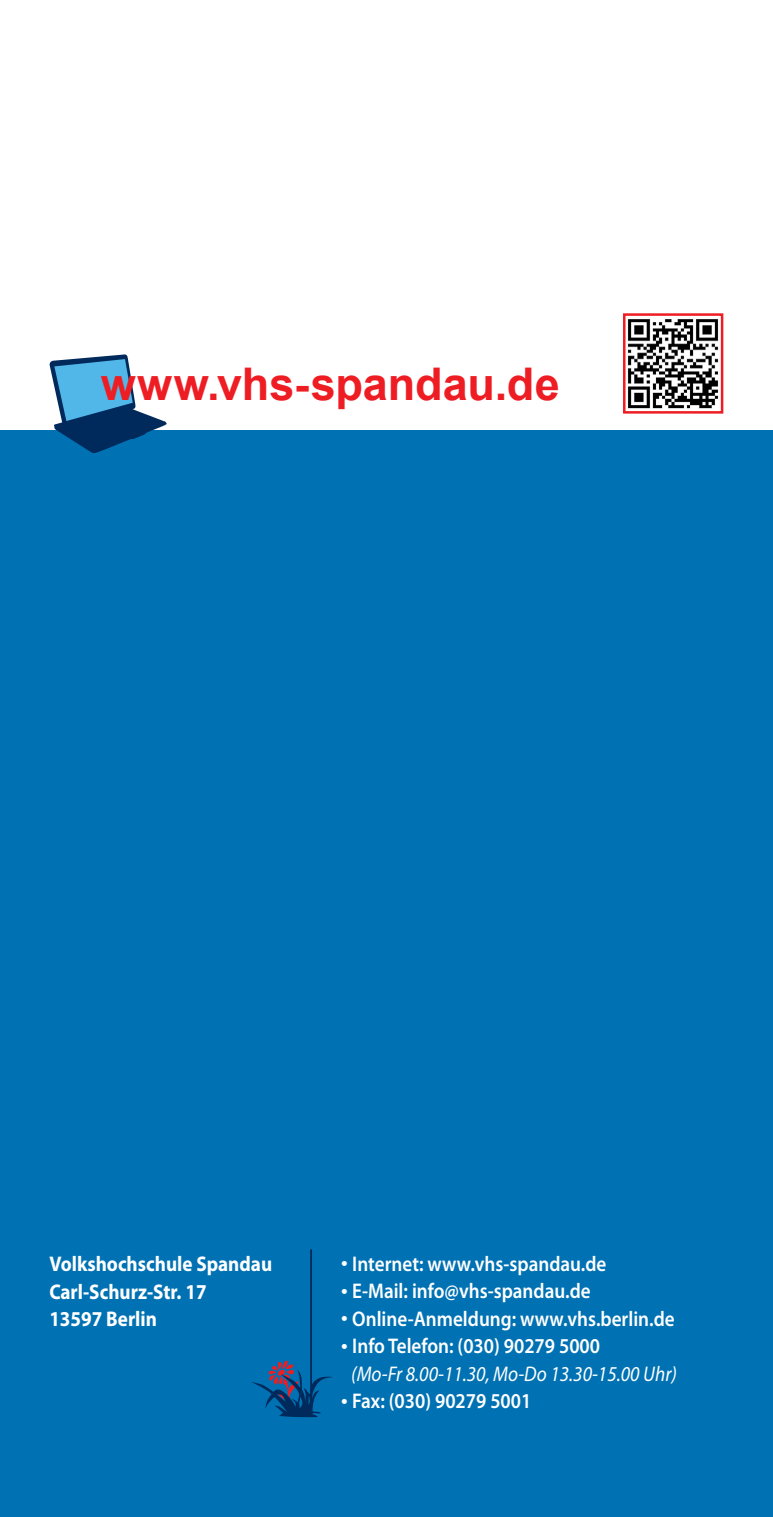
<style>
.page{position:relative;width:773px;height:1517px;background:#fff}
.page>*{position:absolute;margin:0;border:0;box-sizing:border-box;transform-origin:0 0}
.t1{font:700 45px "Arial";color:#ee1d23}
.t2{font:600 21.25px "Myriad Pro";color:#fff}
.t3{font:700 21.25px/27.5px "Myriad Pro";color:#fff;scale:.9 1}
.t4{font:italic 21.25px "Myriad Pro";color:#fff;scale:.9 1}
</style>
<div class="page">
<div style="left:0;top:430px;width:772px;height:1087px;background:#0072b4"></div>
<svg style="left:623px;top:313px;width:101px;height:101px"></svg>
<svg style="left:50px;top:354px;width:117px;height:99px"></svg>
<hr style="left:310px;top:1249px;width:2px;height:167px;background:#002a5c">
<svg style="left:251px;top:1360px;width:82px;height:57px"></svg>
<h1 class="t1" style="left:101px;top:354px;width:460px">www.vhs-spandau.de</h1>
<p class="t3" style="left:49px;top:1249px;width:249px">Volkshochschule Spandau<br>Carl-Schurz-Str. 17<br>13597 Berlin</p>
<p class="t2" style="left:341px;top:1250px;width:267px">• Internet: www.vhs-spandau.de</p>
<p class="t2" style="left:341px;top:1277px;width:251px">• E-Mail: info@vhs-spandau.de</p>
<p class="t2" style="left:341px;top:1305px;width:335px">• Online-Anmeldung: www.vhs.berlin.de</p>
<p class="t2" style="left:341px;top:1332px;width:260px">• Info Telefon: (030) 90279 5000</p>
<p class="t4" style="left:351px;top:1360px;width:363px">(Mo-Fr 8.00-11.30, Mo-Do 13.30-15.00 Uhr)</p>
<p class="t2" style="left:341px;top:1387px;width:192px">• Fax: (030) 90279 5001</p>
</div>
